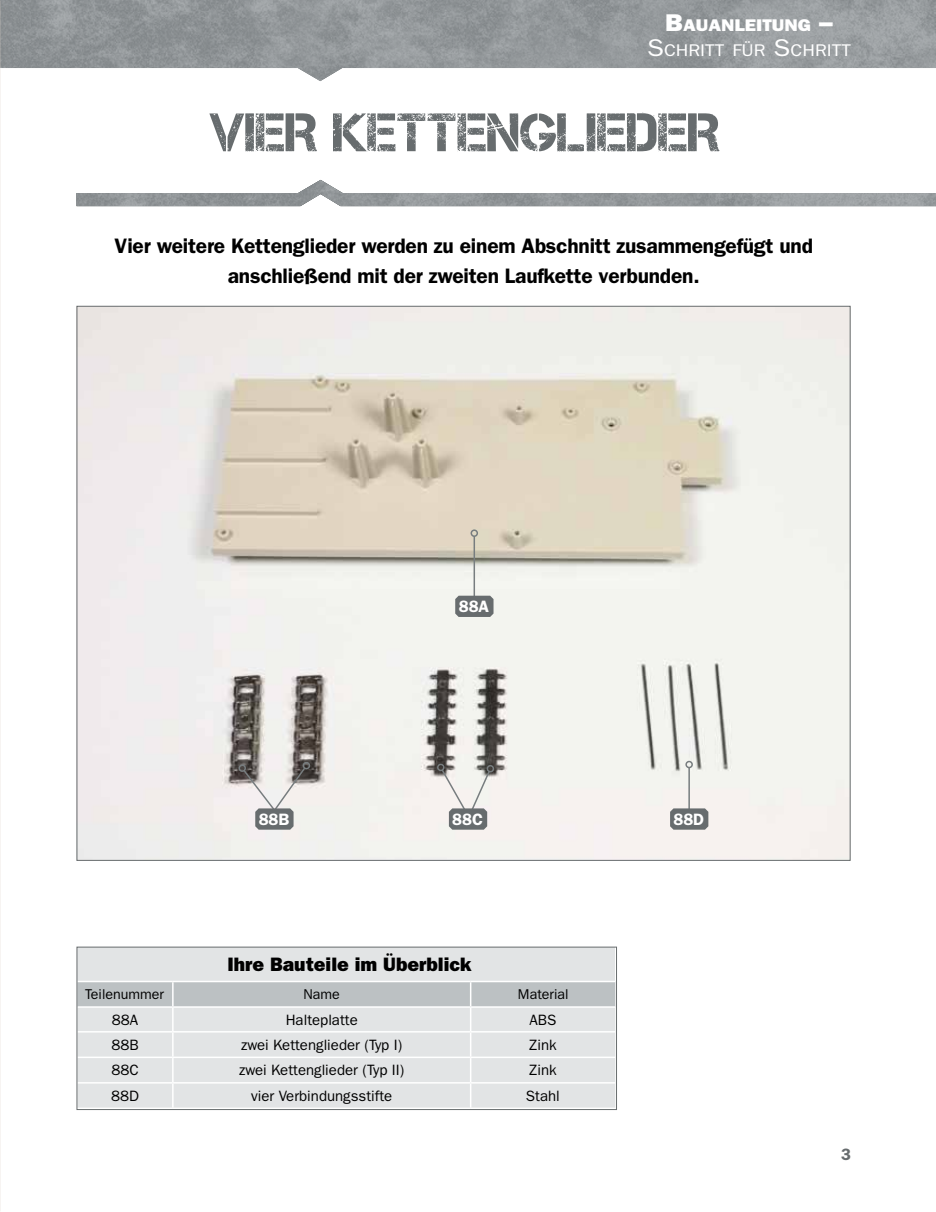
<style>
.page{position:relative;width:936px;height:1212px;background:#fff}
.page>*{position:absolute;margin:0;border:0;box-sizing:border-box;transform-origin:0 0}
.t1{font:54px "Capture Smallz";color:#676c6e}
.t2{font:600 21px/30px "ITC Franklin Gothic Std";letter-spacing:-.01em;color:#000;text-align:center}
.t3{font:19.5px "ITC Franklin Gothic Std Hvy";color:#000}
.t4{font:16.95px "ITC Franklin Gothic Std";color:#fff;scale:1.12 1}
.t5{font:16.95px "ITC Franklin Gothic Std Hvy";color:#fff;scale:1.12 1}
.t6{font:600 16.5px "ITC Franklin Gothic Std";color:#fff}
.t7{font:600 16.5px "ITC Franklin Gothic Std";color:#676c6e}
.t8{font:15px "ITC Franklin Gothic Std";color:#000}
.t9{font:14.25px "ITC Franklin Gothic Std";color:#000}
.s1{font-size:24.3px}
</style>
<div class="page">
<img style="left:0;top:0;width:935px;height:81px">
<img style="left:79px;top:308px;width:769px;height:551px">
<hr style="left:473px;top:536px;width:2px;height:67px;background:#777d7f">
<div style="left:470px;top:529px;width:8px;height:8px;border:2px solid #777d7f;border-radius:50%"></div>
<svg style="left:455px;top:596px;width:38px;height:21px"></svg>
<div style="left:77px;top:947px;width:538px;height:34px;background:#e2e4e5"></div>
<svg style="left:79px;top:982px;width:536px;height:125px;background:#dcdedf"></svg>
<div style="left:77px;top:947px;width:540px;height:163px;border:1px solid #676c6e"></div>
<svg style="left:436px;top:763px;width:59px;height:67px"></svg>
<hr style="left:688px;top:767px;width:1px;height:49px;background:#777d7f">
<div style="left:685px;top:761px;width:7px;height:7px;border:2px solid #777d7f;border-radius:50%"></div>
<svg style="left:670px;top:808px;width:38px;height:22px"></svg>
<svg style="left:237px;top:760px;width:74px;height:70px"></svg>
<svg style="left:77px;top:180px;width:858px;height:26px"></svg>
<p class="t5" style="left:665px;top:15px;width:151px"><span class="s1">B</span>AUANLEITUNG <span class="s1">–</span></p>
<p class="t4" style="left:647px;top:41px;width:183px"><span class="s1">S</span>CHRITT FÜR <span class="s1">S</span>CHRITT</p>
<h1 class="t1" style="left:209px;top:102px;width:512px">VIER KETTENGLIEDER</h1>
<p class="t2" style="left:114px;top:231px;width:700px">Vier weitere Kettenglieder werden zu einem Abschnitt zusammengefügt und anschließend mit der zweiten Laufkette verbunden.</p>
<p class="t6" style="left:459px;top:596px;width:32px">88A</p>
<p class="t6" style="left:259px;top:809px;width:32px">88B</p>
<p class="t6" style="left:452px;top:809px;width:32px">88C</p>
<p class="t6" style="left:673px;top:809px;width:32px">88D</p>
<p class="t3" style="left:227px;top:953px;width:245px">Ihre Bauteile im Überblick</p>
<p class="t9" style="left:85px;top:986px;width:80px">Teilenummer</p>
<p class="t9" style="left:303px;top:986px;width:38px">Name</p>
<p class="t9" style="left:518px;top:986px;width:52px">Material</p>
<p class="t8" style="left:112px;top:1011px;width:28px">88A</p>
<p class="t8" style="left:286px;top:1011px;width:73px">Halteplatte</p>
<p class="t8" style="left:529px;top:1011px;width:28px">ABS</p>
<p class="t8" style="left:111px;top:1036px;width:29px">88B</p>
<p class="t8" style="left:241px;top:1036px;width:163px">zwei Kettenglieder (Typ I)</p>
<p class="t8" style="left:529px;top:1036px;width:29px">Zink</p>
<p class="t8" style="left:111px;top:1061px;width:29px">88C</p>
<p class="t8" style="left:239px;top:1061px;width:166px">zwei Kettenglieder (Typ II)</p>
<p class="t8" style="left:529px;top:1061px;width:29px">Zink</p>
<p class="t8" style="left:111px;top:1087px;width:29px">88D</p>
<p class="t8" style="left:251px;top:1087px;width:143px">vier Verbindungsstifte</p>
<p class="t8" style="left:526px;top:1087px;width:35px">Stahl</p>
<p class="t7" style="left:840px;top:1144px;width:11px">3</p>
</div>
